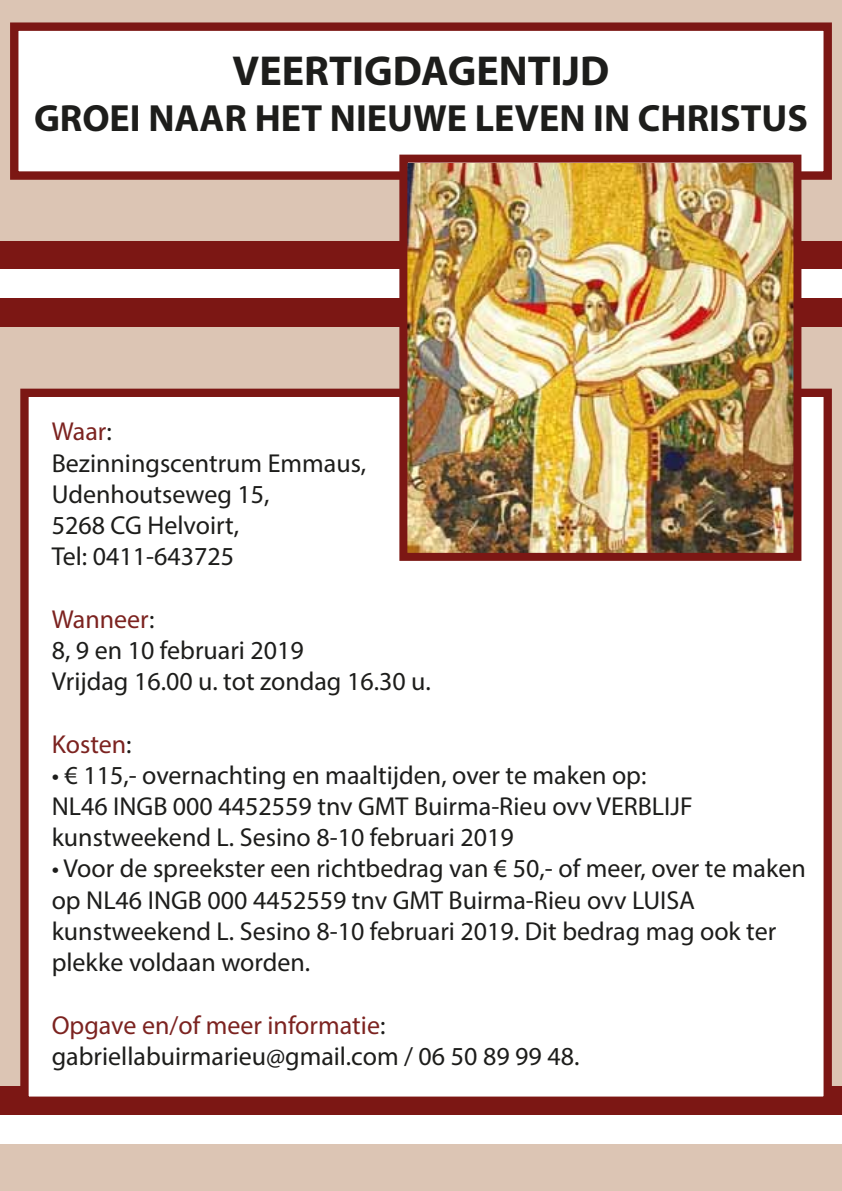
<style>
.page{position:relative;width:842px;height:1191px;background:#dcc5b4}
.page>*{position:absolute;margin:0;border:0;box-sizing:border-box;transform-origin:0 0}
.t1{font:700 42px "Myriad Pro";color:#1d1d1b}
.t2{font:700 38px "Myriad Pro";color:#1d1d1b}
.t3{font:26px/31.2px "Myriad Pro";color:#1d1d1b}
.t4{font:26px "Myriad Pro";color:#7c2320}
.s1{color:#7c2320}
.s2{color:#1d1d1b}
</style>
<div class="page">
<div style="left:0;top:241px;width:842px;height:28px;background:#7c1714"></div>
<div style="left:0;top:1086px;width:842px;height:29px;background:#7c1714"></div>
<div style="left:0;top:298px;width:842px;height:29px;background:#7c1714"></div>
<div style="left:14px;top:27px;width:814px;height:149px;background:#fff"></div>
<div style="left:10px;top:22px;width:822px;height:158px;border:8px solid #7c1714"></div>
<div style="left:24px;top:393px;width:804px;height:707px;background:#fff"></div>
<div style="left:20px;top:389px;width:812px;height:716px;border:8px solid #7c1714"></div>
<div style="left:0;top:269px;width:842px;height:29px;background:#fff"></div>
<img style="left:408px;top:164px;width:384px;height:388px">
<div style="left:399px;top:155px;width:402px;height:406px;border:8px solid #7c1714"></div>
<div style="left:0;top:1115px;width:842px;height:28px;background:#fff"></div>
<h1 class="t1" style="left:233px;top:43px;width:378px">VEERTIGDAGENTIJD</h1>
<h2 class="t2" style="left:34px;top:93px;width:775px">GROEI NAAR HET NIEUWE LEVEN IN CHRISTUS</h2>
<p class="t3" style="left:52px;top:416px;width:316px"><span class="s1">Waar</span>:<br>Bezinningscentrum Emmaus,<br>Udenhoutseweg 15,<br>5268 CG Helvoirt,<br>Tel: 0411-643725</p>
<p class="t3" style="left:52px;top:603px;width:381px"><span class="s1">Wanneer</span>:<br>8, 9 en 10 februari 2019<br>Vrijdag 16.00 u. tot zondag 16.30 u.</p>
<p class="t4" style="left:52px;top:728px;width:81px">Kosten<span class="s2">:</span></p>
<p class="t3" style="left:52px;top:759px;width:642px">• € 115,- overnachting en maaltijden, over te maken op:<br>NL46 INGB 000 4452559 tnv GMT Buirma-Rieu ovv VERBLIJF kunstweekend L. Sesino 8-10 februari 2019</p>
<p class="t3" style="left:52px;top:852px;width:756px">• Voor de spreekster een richtbedrag van € 50,- of meer, over te maken op NL46 INGB 000 4452559 tnv GMT Buirma-Rieu ovv LUISA kunstweekend L. Sesino 8-10 februari 2019. Dit bedrag mag ook ter plekke voldaan worden.</p>
<p class="t3" style="left:52px;top:1008px;width:529px"><span class="s1">Opgave en/of meer informatie</span>: gabriellabuirmarieu@gmail.com / 06 50 89 99 48.</p>
</div>
